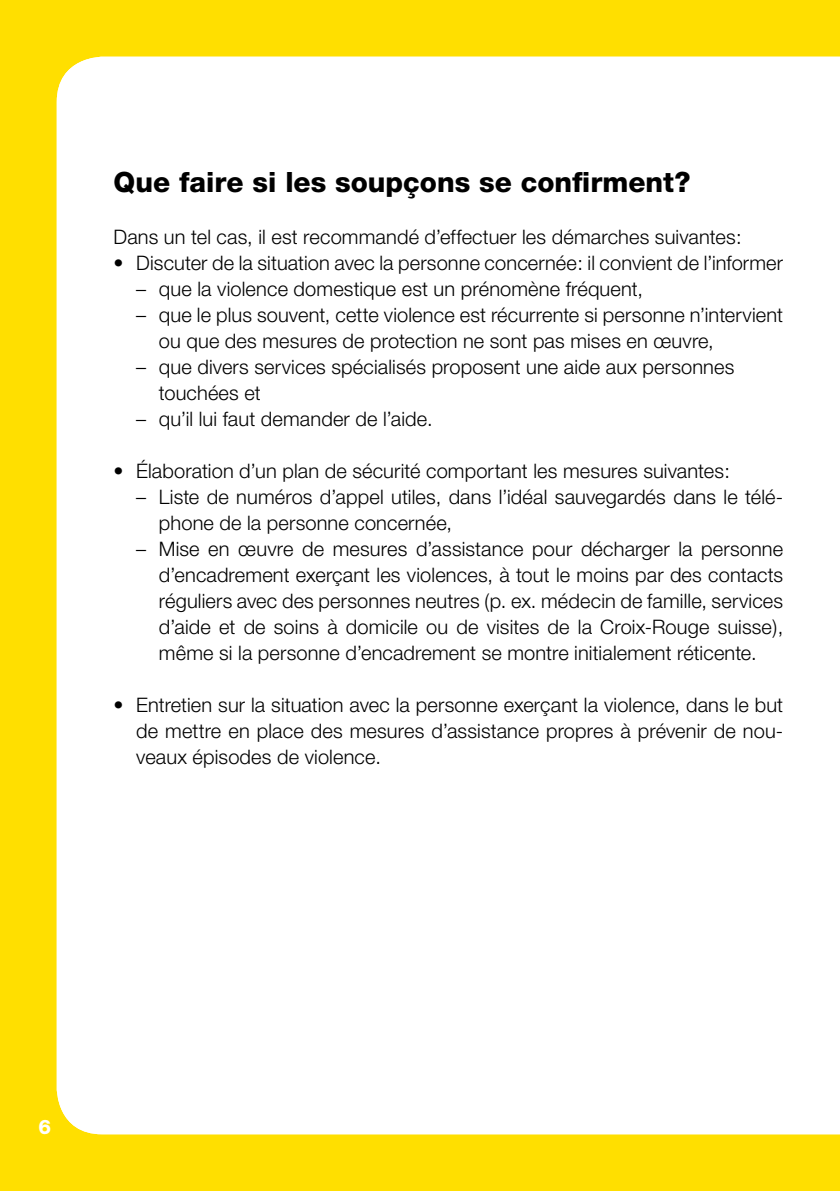
<style>
.page{position:relative;width:840px;height:1191px;background:#fff}
.page>*{position:absolute;margin:0;border:0;box-sizing:border-box;transform-origin:0 0}
.t1{font:800 28px "Helvetica Neue CE";color:#000}
.t2{font:300 20px/26px "Helvetica Neue CE";letter-spacing:.005em;color:#000}
.t3{font:800 20px "Helvetica Neue CE";color:#fff}
</style>
<div class="page">
<div style="left:0;top:0;width:839px;height:1191px;background:#ffdf00"></div>
<div style="left:57px;top:57px;width:782px;height:1077px;background:#fff"></div>
<h1 class="t1" style="left:113px;top:165px;width:578px">Que faire si les soupçons se confirment?</h1>
<p class="t2" style="left:113px;top:224px;width:629px">Dans un tel cas, il est recommandé d’effectuer les démarches suivantes:</p>
<p class="t2" style="left:113px;top:250px;width:670px">• Discuter de la situation avec la personne concernée: il convient de l’informer</p>
<p class="t2" style="left:136px;top:276px;width:508px">– que la violence domestique est un prénomène fréquent,</p>
<p class="t2" style="left:159px;top:302px;width:625px;text-indent:-23px">– que le plus souvent, cette violence est récurrente si personne n’intervient ou que des mesures de protection ne sont pas mises en œuvre,</p>
<p class="t2" style="left:159px;top:354px;width:576px;text-indent:-23px">– que divers services spécialisés proposent une aide aux personnes touchées et</p>
<p class="t2" style="left:136px;top:406px;width:298px">– qu’il lui faut demander de l’aide.</p>
<p class="t2" style="left:113px;top:458px;width:617px">• Élaboration d’un plan de sécurité comportant les mesures suivantes:</p>
<p class="t2" style="left:159px;top:484px;width:625px;text-indent:-23px">– Liste de numéros d’appel utiles, dans l’idéal sauvegardés dans le télé&shy;phone de la personne concernée,</p>
<p class="t2" style="left:159px;top:536px;width:625px;text-align:justify;text-indent:-23px">– Mise en œuvre de mesures d’assistance pour décharger la personne d’encadrement exerçant les violences, à tout le moins par des contacts réguliers avec des personnes neutres (p. ex. médecin de famille, services d’aide et de soins à domicile ou de visites de la Croix-Rouge suisse), même si la personne d’encadrement se montre initialement réticente.</p>
<p class="t2" style="left:136px;top:692px;width:648px;text-align:justify;text-indent:-23px">• Entretien sur la situation avec la personne exerçant la violence, dans le but de mettre en place des mesures d’assistance propres à prévenir de nou&shy;veaux épisodes de violence.</p>
<p class="t3" style="left:38px;top:1114px;width:14px">6</p>
</div>
